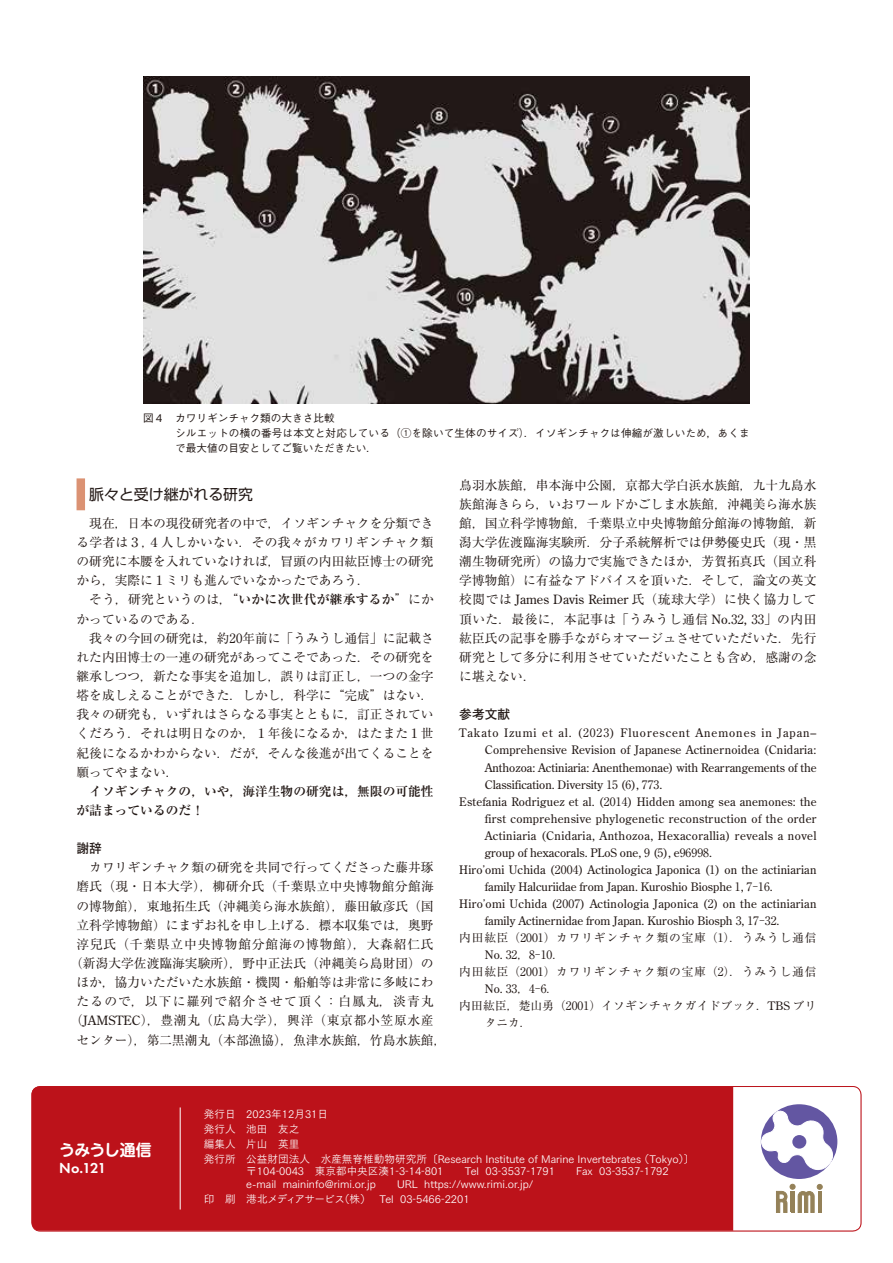
<style>
.page{position:relative;width:893px;height:1263px;background:#fff}
.page>*{position:absolute;margin:0;border:0;box-sizing:border-box;transform-origin:0 0}
.t1{font:700 15.9px "UD Shin M Go Pro De";letter-spacing:-.04em;color:#fff}
.t2{font:14.85px "Shin Go Pro";color:#221815}
.t3{font:600 14.85px "Futura Round";color:#fff}
.t4{font:12.75px/19.2px "Ryumin Pr 6 N";color:#221815;text-align:justify}
.t5{font:700 12.75px/19.2px "Ryumin Pr 6 N";color:#221815}
.t6{font:12.75px "Ryumin Pr 6 N";letter-spacing:.055em;color:#221815}
.t7{font:12.75px "Ryumin Pr 6 N";letter-spacing:.02em;color:#221815}
.t8{font:12.75px "Ryumin Pr 6 N";letter-spacing:.065em;color:#221815}
.t9{font:12.75px "Ryumin Pr 6 N";letter-spacing:.09em;color:#221815}
.t10{font:700 12.75px "Futo Go B101 Pr 6 N";color:#221815}
.t11{font:11.7px "Century Old Style Std";letter-spacing:.015em;color:#221815}
.t12{font:11.7px "Ryumin Pr 6 N";letter-spacing:.075em;color:#221815}
.t13{font:11.7px "Century Old Style Std";letter-spacing:.035em;color:#221815}
.t14{font:11.7px "Century Old Style Std";letter-spacing:.08em;color:#221815}
.t15{font:11.7px "Ryumin Pr 6 N";letter-spacing:.02em;color:#221815}
.t16{font:10.65px/14.9px "Tsuku Go Pro R";color:#fff}
.t17{font:500 10.65px "Gothic BBB Pr 6";letter-spacing:.01em;color:#221815}
.s1{font-weight:700}
.s2{font-family:"Century Old Style Std"}
.s3{font-family:"Ryumin Pr 6 N"}
.s4{font-family:"Hankaku Num Rmr"}
</style>
<div class="page">
<div style="left:77px;top:478px;width:8px;height:32px;background:#db9273"></div>
<img style="left:143px;top:77px;width:607px;height:327px">
<div style="left:32px;top:1086px;width:829px;height:145px;background:#bc121a;border-radius:9px"></div>
<svg style="left:733px;top:1086px;width:128px;height:145px;background:#e7e4ec"></svg>
<hr style="left:180px;top:1107px;width:1px;height:102px;background:#fff">
<div style="left:31px;top:1086px;width:830px;height:145px;border:1px solid #bc121a;border-radius:9px"></div>
<p class="t17" style="left:143px;top:409px;width:193px">図４　カワリギンチャク類の大きさ比較</p>
<p class="t17" style="left:143px;top:424px;width:608px">　　　シルエットの横の番号は本文と対応している（①を除いて生体のサイズ）．イソギンチャクは伸縮が激しいため，あくま</p>
<p class="t17" style="left:175px;top:439px;width:203px">で最大値の目安としてご覧いただきたい．</p>
<p class="t2" style="left:89px;top:482px;width:165px">脈々と受け継がれる研究</p>
<p class="t4" style="left:77px;top:513px;width:359px;text-indent:13px">現在，日本の現役研究者の中で，イソギンチャクを分類できる学者は３，４人しかいない．その我々がカワリギンチャク類の研究に本腰を入れていなければ，冒頭の内田紘臣博士の研究から，実際に１ミリも進んでいなかったであろう．</p>
<p class="t4" style="left:77px;top:589px;width:359px;text-indent:13px">そう，研究というのは，“<span class="s1">いかに次世代が継承するか</span>”にかかっているのである．</p>
<p class="t4" style="left:77px;top:628px;width:359px;text-indent:13px">我々の今回の研究は，約20年前に「うみうし通信」に記載された内田博士の一連の研究があってこそであった．その研究を継承しつつ，新たな事実を追加し，誤りは訂正し，一つの金字塔を成しえることができた．しかし，科学に“完成”はない．我々の研究も，いずれはさらなる事実とともに，訂正されていくだろう．それは明日なのか，１年後になるか，はたまた１世紀後になるかわからない．だが，そんな後進が出てくることを願ってやまない．</p>
<p class="t5" style="left:77px;top:781px;width:359px;text-indent:13px">イソギンチャクの，いや，海洋生物の研究は，無限の可能性が詰まっているのだ！</p>
<p class="t10" style="left:77px;top:838px;width:27px">謝辞</p>
<p class="t4" style="left:89px;top:857px;width:346px">カワリギンチャク類の研究を共同で行ってくださった藤井琢</p>
<p class="t7" style="left:77px;top:877px;width:359px">磨氏（現・日本大学），柳研介氏（千葉県立中央博物館分館海</p>
<p class="t4" style="left:77px;top:895px;width:359px">の博物館），東地拓生氏（沖縄美ら海水族館），藤田敏彦氏（国</p>
<p class="t4" style="left:77px;top:915px;width:359px">立科学博物館）にまずお礼を申し上げる．標本収集では，奥野</p>
<p class="t8" style="left:77px;top:934px;width:359px">淳兒氏（千葉県立中央博物館分館海の博物館），大森紹仁氏</p>
<p class="t4" style="left:70px;top:953px;width:365px">（新潟大学佐渡臨海実験所），野中正法氏（沖縄美ら島財団）の</p>
<p class="t4" style="left:77px;top:972px;width:359px">ほか，協力いただいた水族館・機関・船舶等は非常に多岐にわ</p>
<p class="t9" style="left:77px;top:991px;width:359px">たるので，以下に羅列で紹介させて頂く：白鳳丸，淡青丸</p>
<p class="t6" style="left:70px;top:1011px;width:365px">（<span class="s2">JAMSTEC</span>），豊潮丸（広島大学），興洋（東京都小笠原水産</p>
<p class="t4" style="left:77px;top:1029px;width:371px">センター），第二黒潮丸（本部漁協），魚津水族館，竹島水族館，</p>
<p class="t4" style="left:459px;top:475px;width:359px">鳥羽水族館，串本海中公園，京都大学白浜水族館，九十九島水族館海きらら，いおワールドかごしま水族館，沖縄美ら海水族館，国立科学博物館，千葉県立中央博物館分館海の博物館，新潟大学佐渡臨海実験所．分子系統解析では伊勢優史氏（現・黒潮生物研究所）の協力で実施できたほか，芳賀拓真氏（国立科学博物館）に有益なアドバイスを頂いた．そして，論文の英文校閲では <span class="s2">James Davis Reimer</span> 氏（琉球大学）に快く協力して頂いた．最後に，本記事は「うみうし通信 <span class="s2">No.</span>32<span class="s2">,</span> 33」の内田紘臣氏の記事を勝手ながらオマージュさせていただいた．先行研究として多分に利用させていただいたことも含め，感謝の念に堪えない．</p>
<p class="t10" style="left:459px;top:704px;width:53px">参考文献</p>
<p class="t14" style="left:459px;top:726px;width:359px">Takato Izumi et al. (<span class="s3">2023</span>) Fluorescent Anemones in Japan–</p>
<p class="t11" style="left:485px;top:743px;width:333px">Comprehensive Revision of Japanese Actinernoidea (Cnidaria:</p>
<p class="t11" style="left:485px;top:760px;width:333px">Anthozoa: Actiniaria: Anenthemonae) with Rearrangements of the</p>
<p class="t11" style="left:485px;top:777px;width:179px">Classification. Diversity <span class="s3">15</span> (<span class="s3">6</span>), <span class="s3">773</span>.</p>
<p class="t11" style="left:459px;top:794px;width:359px">Estefania Rodriguez et al. (<span class="s3">2014</span>) Hidden among sea anemones: the</p>
<p class="t11" style="left:485px;top:811px;width:333px">first comprehensive phylogenetic reconstruction of the order</p>
<p class="t13" style="left:485px;top:828px;width:333px">Actiniaria (Cnidaria, Anthozoa, Hexacorallia) reveals a novel</p>
<p class="t11" style="left:485px;top:845px;width:229px">group of hexacorals. PLoS one, <span class="s3">9</span> (<span class="s3">5</span>), e<span class="s3">96998</span>.</p>
<p class="t11" style="left:459px;top:862px;width:359px">Hiro<span class="s3">ʼ</span>omi Uchida (<span class="s3">2004</span>) Actinologica Japonica (<span class="s3">1</span>) on the actiniarian</p>
<p class="t11" style="left:485px;top:879px;width:290px">family Halcuriidae from Japan. Kuroshio Biosphe <span class="s3">1</span>, <span class="s3">7</span><span class="s4">-</span><span class="s3">16</span>.</p>
<p class="t11" style="left:459px;top:896px;width:359px">Hiro<span class="s3">ʼ</span>omi Uchida (<span class="s3">2007</span>) Actinologia Japonica (<span class="s3">2</span>) on the actiniarian</p>
<p class="t11" style="left:485px;top:913px;width:296px">family Actinernidae from Japan. Kuroshio Biosph <span class="s3">3</span>, <span class="s3">17</span><span class="s4">-</span><span class="s3">32</span>.</p>
<p class="t12" style="left:459px;top:928px;width:359px">内田紘臣（2001）カワリギンチャク類の宝庫（1）．うみうし通信</p>
<p class="t12" style="left:485px;top:945px;width:81px"><span class="s2">No.</span> 32，8<span class="s4">-</span>10．</p>
<p class="t12" style="left:459px;top:962px;width:359px">内田紘臣（2001）カワリギンチャク類の宝庫（2）．うみうし通信</p>
<p class="t12" style="left:485px;top:979px;width:75px"><span class="s2">No.</span> 33，4<span class="s4">-</span>6．</p>
<p class="t15" style="left:459px;top:996px;width:359px">内田紘臣，楚山勇（2001）イソギンチャクガイドブック．<span class="s2">TBS</span> ブリ</p>
<p class="t12" style="left:485px;top:1013px;width:48px">タニカ．</p>
<p class="t1" style="left:59px;top:1137px;width:94px">うみうし通信</p>
<p class="t3" style="left:59px;top:1157px;width:49px">No.121</p>
<p class="t16" style="left:204px;top:1105px;width:492px">発行日 2023年12月31日<br>発行人 池田　友之<br>編集人 片山　英里<br>発行所 公益財団法人　水産無脊椎動物研究所〔Research Institute of Marine Invertebrates（Tokyo）〕</p>
<p class="t16" style="left:246px;top:1164px;width:424px;line-height:12.8px">〒104-0043　東京都中央区湊1-3-14-801　　Tel 03-3537-1791　　Fax 03-3537-1792 e-mail maininfo@rimi.or.jp　　URL https://www.rimi.or.jp/</p>
<p class="t16" style="left:204px;top:1190px;width:267px">印　刷 港北メディアサービス（株）　 Tel 03-5466-2201</p>
</div>
